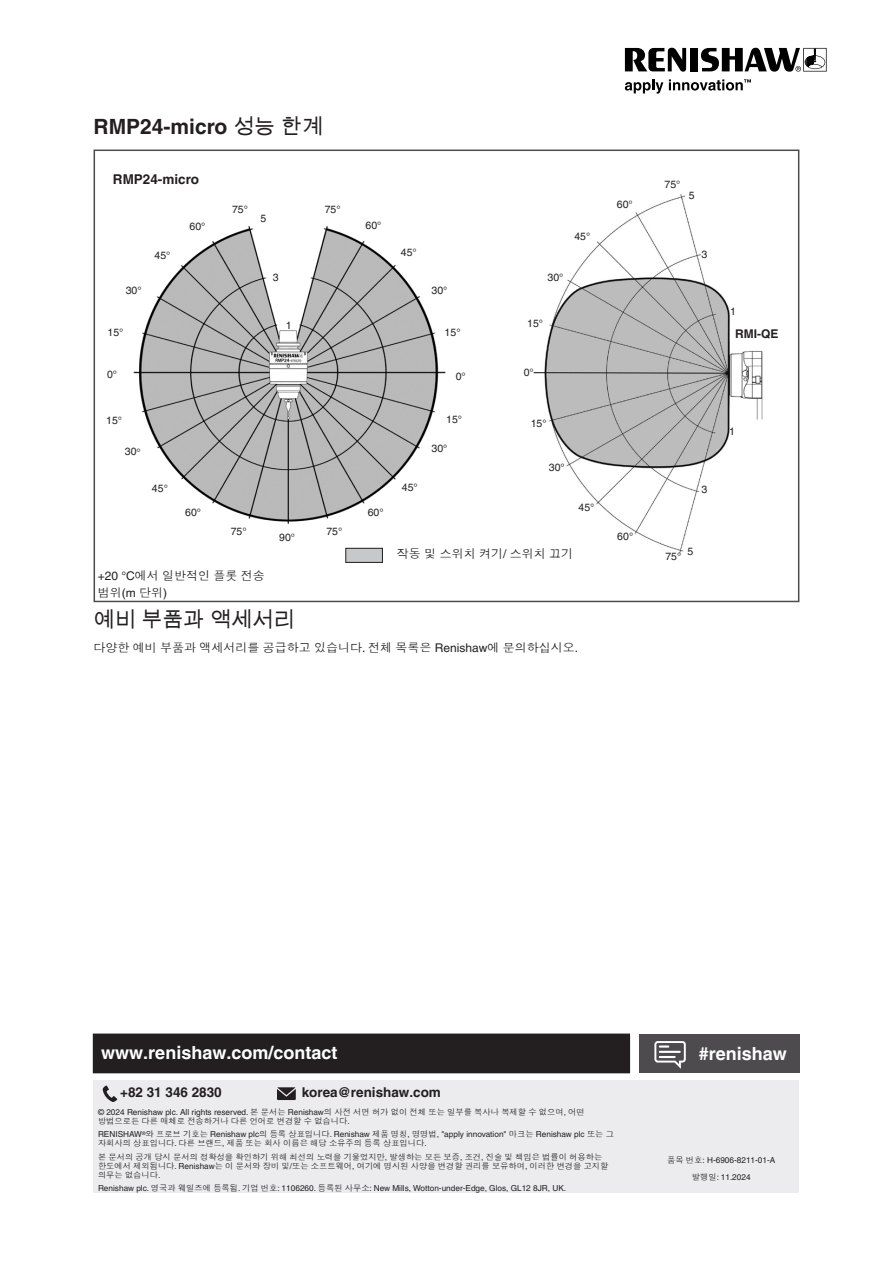
<style>
.page{position:relative;width:893px;height:1263px;background:#fff}
.page>*{position:absolute;margin:0;border:0;box-sizing:border-box;transform-origin:0 0}
.Subheading_14pt_Bold{font:700 21px "Helvetica LT Pro";color:#231f20}
.Subheading_14pt_Bold-2{font:21px "Arial Unicode MS";color:#231f20}
.back_page_URL_white___hashtag{font:700 18px "Helvetica LT Pro";color:#fff}
.back_page_URL_white___hashtag_flush_righ{font:700 18px "Helvetica LT Pro";color:#fff}
.back_page_contact_details{font:700 13.5px "Helvetica LT Pro";color:#231f20}
._10pt_Body_Text{font:700 13.5px "Helvetica LT Pro";color:#231f20}
.Body_Text_8pt{font:12px/16.5px "Dotum Che";color:#231f20}
.Figure_annotation{font:700 12px "Helvetica LT Pro";color:#231f20}
.t1{font:10.5px "Helvetica LT Pro";color:#231f20}
.Disclaimer{font:8.25px/9px "Dotum Che";color:#231f20}
.Disclaimer-2{font:8.25px "Helvetica LT Pro";color:#231f20}
.Part_No{font:8.25px "Helvetica LT Pro";color:#231f20}
.s1{font-family:"Arial Unicode MS";font-weight:400}
.s2{font-family:"Helvetica LT Pro"}
.s3{font-family:"Dotum Che"}
</style>
<div class="page">
<div style="left:94px;top:1080px;width:705px;height:113px;background:#ececee"></div>
<div style="left:639px;top:1035px;width:160px;height:38px;background:#4d4b4d"></div>
<svg style="left:103px;top:1085px;width:14px;height:17px"></svg>
<svg style="left:277px;top:1087px;width:19px;height:13px"></svg>
<div style="left:639px;top:1034px;width:160px;height:38px;background:#4d4b4d"></div>
<svg style="left:654px;top:1041px;width:32px;height:28px"></svg>
<div style="left:94px;top:1034px;width:535px;height:38px;background:#231f20"></div>
<div style="left:93px;top:1033px;width:537px;height:40px;border:2px solid #231f20"></div>
<img style="left:133px;top:226px;width:313px;height:298px">
<img style="left:533px;top:194px;width:230px;height:360px">
<div style="left:94px;top:150px;width:705px;height:452px;border:2px solid #4d4b4d"></div>
<div style="left:346px;top:548px;width:36px;height:14px;background:#c7c8ca"></div>
<div style="left:345px;top:548px;width:38px;height:15px;border:1px solid #231f20"></div>
<svg style="left:625px;top:80px;width:38px;height:14px"></svg>
<svg style="left:625px;top:48px;width:61px;height:24px"></svg>
<div style="left:690px;top:48px;width:8px;height:23px;background:#000001"></div>
<svg style="left:701px;top:48px;width:126px;height:24px"></svg>
<svg style="left:669px;top:79px;width:82px;height:12px"></svg>
<p class="Subheading_14pt_Bold" style="left:94px;top:114px;width:231px">RMP24-micro <span class="s1">성능 한계</span></p>
<p class="_10pt_Body_Text" style="left:113px;top:171px;width:87px">RMP24-micro</p>
<p class="t1" style="left:190px;top:221px;width:17px">60°</p>
<p class="t1" style="left:232px;top:203px;width:17px">75°</p>
<p class="t1" style="left:261px;top:212px;width:7px">5</p>
<p class="t1" style="left:325px;top:203px;width:17px">75°</p>
<p class="t1" style="left:366px;top:219px;width:17px">60°</p>
<p class="t1" style="left:574px;top:230px;width:17px">45°</p>
<p class="t1" style="left:155px;top:249px;width:17px">45°</p>
<p class="t1" style="left:401px;top:246px;width:17px">45°</p>
<p class="t1" style="left:273px;top:271px;width:7px">3</p>
<p class="t1" style="left:548px;top:271px;width:17px">30°</p>
<p class="t1" style="left:126px;top:284px;width:17px">30°</p>
<p class="t1" style="left:431px;top:284px;width:17px">30°</p>
<p class="t1" style="left:107px;top:326px;width:17px">15°</p>
<p class="t1" style="left:107px;top:368px;width:12px">0°</p>
<p class="t1" style="left:106px;top:414px;width:17px">15°</p>
<p class="t1" style="left:286px;top:319px;width:7px">1</p>
<p class="t1" style="left:445px;top:326px;width:17px">15°</p>
<p class="t1" style="left:456px;top:370px;width:12px">0°</p>
<p class="t1" style="left:446px;top:413px;width:17px">15°</p>
<p class="t1" style="left:527px;top:318px;width:17px">15°</p>
<p class="t1" style="left:524px;top:366px;width:12px">0°</p>
<p class="t1" style="left:531px;top:417px;width:17px">15°</p>
<p class="t1" style="left:125px;top:446px;width:17px">30°</p>
<p class="t1" style="left:431px;top:442px;width:17px">30°</p>
<p class="t1" style="left:549px;top:461px;width:17px">30°</p>
<p class="t1" style="left:152px;top:482px;width:17px">45°</p>
<p class="t1" style="left:402px;top:481px;width:17px">45°</p>
<p class="t1" style="left:185px;top:506px;width:17px">60°</p>
<p class="t1" style="left:368px;top:506px;width:17px">60°</p>
<p class="t1" style="left:579px;top:501px;width:17px">45°</p>
<p class="t1" style="left:231px;top:526px;width:17px">75°</p>
<p class="t1" style="left:279px;top:531px;width:17px">90°</p>
<p class="t1" style="left:326px;top:525px;width:17px">75°</p>
<p class="Body_Text_8pt" style="left:397px;top:546px;width:178px">작동 및 스위치 켜기<span class="s2">/</span> 스위치 끄기</p>
<p class="Body_Text_8pt" style="left:98px;top:568px;width:169px"><span class="s2">+20 °C</span>에서 일반적인 플롯 전송 범위<span class="s2">(m</span> 단위<span class="s2">)</span></p>
<p class="Subheading_14pt_Bold-2" style="left:94px;top:605px;width:202px">예비 부품과 액세서리</p>
<p class="Body_Text_8pt" style="left:94px;top:640px;width:486px">다양한 예비 부품과 액세서리를 공급하고 있습니다<span class="s2">.</span> 전체 목록은 <span class="s2">Renishaw</span>에 문의하십시오<span class="s2">.</span></p>
<p class="t1" style="left:617px;top:199px;width:17px">60°</p>
<p class="t1" style="left:617px;top:530px;width:17px">60°</p>
<p class="t1" style="left:664px;top:178px;width:17px">75°</p>
<p class="t1" style="left:689px;top:189px;width:7px">5</p>
<p class="t1" style="left:701px;top:248px;width:7px">3</p>
<p class="t1" style="left:730px;top:306px;width:7px">1</p>
<p class="Figure_annotation" style="left:735px;top:327px;width:45px">RMI-QE</p>
<p class="t1" style="left:701px;top:483px;width:7px">3</p>
<p class="t1" style="left:687px;top:545px;width:7px">5</p>
<p class="t1" style="left:665px;top:551px;width:17px">75°</p>
<p class="t1" style="left:729px;top:425px;width:7px">1</p>
<p class="back_page_URL_white___hashtag" style="left:101px;top:1042px;width:238px">www.renishaw.com/contact</p>
<p class="back_page_contact_details" style="left:120px;top:1084px;width:103px">+82 31 346 2830</p>
<p class="back_page_contact_details" style="left:302px;top:1084px;width:141px">korea@renishaw.com</p>
<p class="Disclaimer" style="left:98px;top:1108px;width:488px"><span class="s2">© 2024 Renishaw plc. All rights reserved.</span> 본 문서는 <span class="s2">Renishaw</span>의 사전 서면 허가 없이 전체 또는 일부를 복사나 복제할 수 없으며<span class="s2">,</span> 어떤 방법으로든 다른 매체로 전송하거나 다른 언어로 변경할 수 없습니다<span class="s2">.</span></p>
<p class="Disclaimer" style="left:98px;top:1130px;width:518px"><span class="s2">RENISHAW</span><sup>®</sup>와 프로브 기호는 <span class="s2">Renishaw plc</span>의 등록 상표입니다<span class="s2">. Renishaw</span> 제품 명칭<span class="s2">,</span> 명명법<span class="s2">, "apply innovation"</span> 마크는 <span class="s2">Renishaw plc</span> 또는 그 자회사의 상표입니다<span class="s2">.</span> 다른 브랜드<span class="s2">,</span> 제품 또는 회사 이름은 해당 소유주의 등록 상표입니다<span class="s2">.</span></p>
<p class="Disclaimer" style="left:98px;top:1152px;width:512px">본 문서의 공개 당시 문서의 정확성을 확인하기 위해 최선의 노력을 기울었지만<span class="s2">,</span> 발생하는 모든 보증<span class="s2">,</span> 조건<span class="s2">,</span> 진술 및 책임은 법률이 허용하는 한도에서 제외됩니다<span class="s2">. Renishaw</span>는 이 문서와 장비 및<span class="s2">/</span>또는 소프트웨어<span class="s2">,</span> 여기에 명시된 사양을 변경할 권리를 보유하며<span class="s2">,</span> 이러한 변경을 고지할 의무는 없습니다<span class="s2">.</span></p>
<p class="Disclaimer-2" style="left:98px;top:1183px;width:470px">Renishaw plc. <span class="s3">영국과 웨일즈에 등록됨</span>. <span class="s3">기업 번호</span>: 1106260. <span class="s3">등록된 사무소</span>: New Mills, Wotton-under-Edge, Glos, GL12 8JR, UK.</p>
<p class="back_page_URL_white___hashtag_flush_righ" style="left:699px;top:1042px;width:89px">#renishaw</p>
<p class="Part_No" style="left:667px;top:1156px;width:110px"><span class="s3">품목 번호</span>: H-6906-8211-01-A</p>
<p class="Part_No" style="left:692px;top:1172px;width:60px"><span class="s3">발행일</span>: 11.2024</p>
</div>
